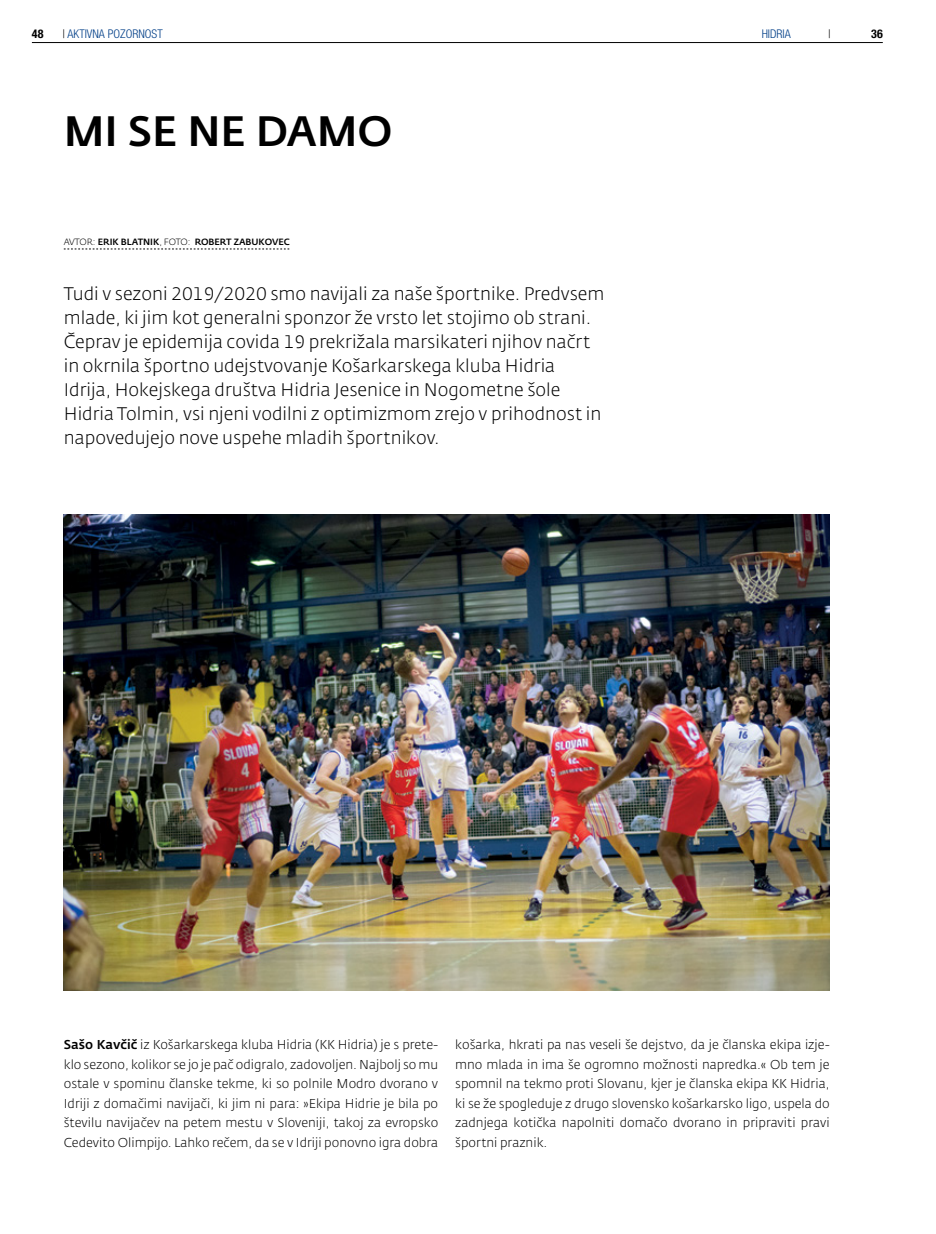
<style>
.page{position:relative;width:936px;height:1234px;background:#fff}
.page>*{position:absolute;margin:0;border:0;box-sizing:border-box;transform-origin:0 0}
.t1{font:500 42px "Fedra Sans CE";color:#000}
.t2{font:18px/24px "Fedra Sans CE Light TF";color:#000}
.t3{font:300 12.75px/19.5px "Fedra Sans CE";color:#000;text-align:justify}
.t4{font:300 condensed 12px "Helvetica Neue LT Pro";color:#023f88}
.t5{font:700 condensed 12px "Helvetica Neue LT Pro";color:#000}
.t6{font:300 condensed 12px "Helvetica Neue LT Pro";color:#000}
.t7{font:500 9px "Fedra Sans CE";color:#000}
.s1{color:#000}
.s2{font-family:"Fedra Sans CE Light TF";font-weight:400}
.s3{font-weight:500}
</style>
<div class="page">
<hr style="left:32px;top:42px;width:850px;height:1px;background:#000">
<svg style="left:64px;top:249px;width:225px;height:1px"></svg>
<img style="left:64px;top:514px;width:765px;height:476px">
<p class="t5" style="left:32px;top:27px;width:13px">48</p>
<p class="t4" style="left:62px;top:27px;width:102px"><span class="s1">|</span> AKTIVNA POZORNOST</p>
<p class="t4" style="left:761px;top:27px;width:31px">HIDRIA</p>
<p class="t6" style="left:828px;top:27px;width:4px">|</p>
<p class="t5" style="left:871px;top:27px;width:13px">36</p>
<h1 class="t1" style="left:64px;top:105px;width:330px">MI SE NE DAMO</h1>
<p class="t7" style="left:64px;top:236px;width:227px"><span class="s2">AVTOR:</span> ERIK BLATNIK<span class="s2">, FOTO:</span> ROBERT ZABUKOVEC</p>
<p class="t2" style="left:64px;top:282px;width:542px">Tudi v sezoni 2019/2020 smo navijali za naše športnike. Predvsem mlade, ki jim kot generalni sponzor že vrsto let stojimo ob strani.<br>Čeprav je epidemija covida 19 prekrižala marsikateri njihov načrt in okrnila športno udejstvovanje Košarkarskega kluba Hidria Idrija, Hokejskega društva Hidria Jesenice in Nogometne šole Hidria Tolmin, vsi njeni vodilni z optimizmom zrejo v prihodnost in napovedujejo nove uspehe mladih športnikov.</p>
<p class="t3" style="left:64px;top:1035px;width:376px"><span class="s3">Sašo Kavčič</span> iz Košarkarskega kluba Hidria (KK Hidria) je s prete&shy;klo sezono, kolikor se jo je pač odigralo, zadovoljen. Najbolj so mu ostale v spominu članske tekme, ki so polnile Modro dvorano v Idriji z domačimi navijači, ki jim ni para: »Ekipa Hidrie je bila po številu navijačev na petem mestu v Sloveniji, takoj za evropsko Cedevito Olimpijo. Lahko rečem, da se v Idriji ponovno igra dobra</p>
<p class="t3" style="left:455px;top:1035px;width:376px">košarka, hkrati pa nas veseli še dejstvo, da je članska ekipa izje&shy;mno mlada in ima še ogromno možnosti napredka.« Ob tem je spomnil na tekmo proti Slovanu, kjer je članska ekipa KK Hidria, ki se že spogleduje z drugo slovensko košarkarsko ligo, uspela do zadnjega kotička napolniti domačo dvorano in pripraviti pravi športni praznik.</p>
</div>
